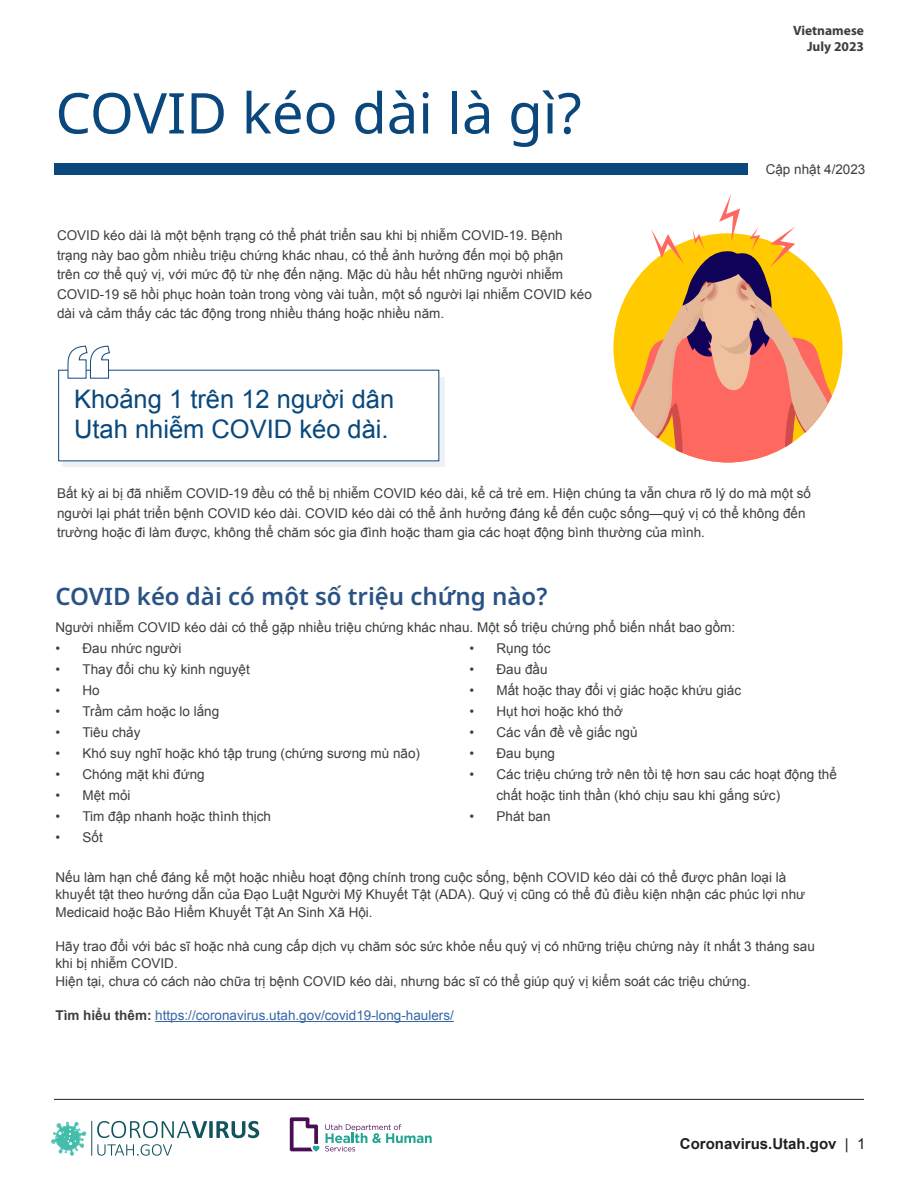
<style>
.page{position:relative;width:918px;height:1188px;background:#fff}
.page>*{position:absolute;margin:0;border:0;box-sizing:border-box;transform-origin:0 0}
.t1{font:56.25px "Noto Sans";color:#0a477c}
.t2{font:25.5px/30px "Arial";color:#09487c}
.t3{font:600 24px "Noto Sans";color:#2a5385}
.t4{font:700 15px "Arial";color:#231f20}
.t5{font:13.5px/19.5px "Arial";color:#3e3e3f}
.t6{font:13.5px "Arial";color:#3667a4}
.t7{font:700 13.5px/16.5px "Myriad Pro";color:#3e3e3f;text-align:right}
.s1{font-weight:700;color:#3e3e3f}
.s2{font-weight:400}
</style>
<div class="page">
<svg style="left:51px;top:1122px;width:36px;height:34px"></svg>
<svg style="left:97px;top:1144px;width:75px;height:12px"></svg>
<svg style="left:97px;top:1121px;width:162px;height:17px"></svg>
<hr style="left:91px;top:1121px;width:1px;height:35px;background:#11545e">
<hr style="left:54px;top:1099px;width:810px;height:1px;background:#231f20">
<div style="left:54px;top:163px;width:693px;height:12px;background:#0a477c"></div>
<hr style="left:155px;top:1021px;width:299px;height:1px;background:#3667a4">
<svg style="left:325px;top:1124px;width:107px;height:27px"></svg>
<svg style="left:290px;top:1117px;width:29px;height:35px"></svg>
<svg style="left:622px;top:194px;width:221px;height:268px"></svg>
<svg style="left:62px;top:377px;width:383px;height:89px;fill:#eef2f6"></svg>
<div style="left:59px;top:370px;width:380px;height:91px;background:#fff"></div>
<svg style="left:67px;top:345px;width:43px;height:34px"></svg>
<p class="t1" style="left:56px;top:81px;width:528px">COVID kéo dài là gì?</p>
<p class="t5" style="left:57px;top:226px;width:536px">COVID kéo dài là một bệnh trạng có thể phát triển sau khi bị nhiễm COVID-19. Bệnh trạng này bao gồm nhiều triệu chứng khác nhau, có thể ảnh hưởng đến mọi bộ phận<br>trên cơ thể quý vị, với mức độ từ nhẹ đến nặng. Mặc dù hầu hết những người nhiễm COVID-19 sẽ hồi phục hoàn toàn trong vòng vài tuần, một số người lại nhiễm COVID kéo dài và cảm thấy các tác động trong nhiều tháng hoặc nhiều năm.</p>
<p class="t2" style="left:74px;top:384px;width:322px">Khoảng 1 trên 12 người dân<br>Utah nhiễm COVID kéo dài.</p>
<p class="t7" style="left:793px;top:22px;width:72px">Vietnamese<br>July 2023</p>
<p class="t5" style="left:766px;top:159px;width:101px">Cập nhật 4/2023</p>
<p class="t5" style="left:57px;top:484px;width:756px">Bất kỳ ai bị đã nhiễm COVID-19 đều có thể bị nhiễm COVID kéo dài, kể cả trẻ em. Hiện chúng ta vẫn chưa rõ lý do mà một số người lại phát triển bệnh COVID kéo dài. COVID kéo dài có thể ảnh hưởng đáng kể đến cuộc sống—quý vị có thể không đến trường hoặc đi làm được, không thể chăm sóc gia đình hoặc tham gia các hoạt động bình thường của mình.</p>
<p class="t3" style="left:56px;top:582px;width:493px">COVID kéo dài có một số triệu chứng nào?</p>
<p class="t5" style="left:56px;top:617px;width:681px">Người nhiễm COVID kéo dài có thể gặp nhiều triệu chứng khác nhau. Một số triệu chứng phổ biến nhất bao gồm:</p>
<p class="t5" style="left:56px;top:639px;width:127px">• Đau nhức người</p>
<p class="t5" style="left:56px;top:660px;width:196px">• Thay đổi chu kỳ kinh nguyệt</p>
<p class="t5" style="left:56px;top:681px;width:46px">• Ho</p>
<p class="t5" style="left:56px;top:702px;width:165px">• Trầm cảm hoặc lo lắng</p>
<p class="t5" style="left:56px;top:723px;width:87px">• Tiêu chảy</p>
<p class="t5" style="left:56px;top:744px;width:366px">• Khó suy nghĩ hoặc khó tập trung (chứng sương mù não)</p>
<p class="t5" style="left:56px;top:765px;width:151px">• Chóng mặt khi đứng</p>
<p class="t5" style="left:56px;top:786px;width:77px">• Mệt mỏi</p>
<p class="t5" style="left:56px;top:807px;width:217px">• Tim đập nhanh hoặc thình thịch</p>
<p class="t5" style="left:56px;top:828px;width:49px">• Sốt</p>
<p class="t5" style="left:470px;top:639px;width:83px">• Rụng tóc</p>
<p class="t5" style="left:470px;top:660px;width:80px">• Đau đầu</p>
<p class="t5" style="left:470px;top:681px;width:273px">• Mất hoặc thay đổi vị giác hoặc khứu giác</p>
<p class="t5" style="left:470px;top:702px;width:155px">• Hụt hơi hoặc khó thở</p>
<p class="t5" style="left:470px;top:723px;width:170px">• Các vấn đề về giấc ngủ</p>
<p class="t5" style="left:470px;top:744px;width:87px">• Đau bụng</p>
<p class="t5" style="left:496px;top:764px;width:342px;line-height:21px;text-indent:-27px">• Các triệu chứng trở nên tồi tệ hơn sau các hoạt động thể chất hoặc tinh thần (khó chịu sau khi gắng sức)</p>
<p class="t5" style="left:470px;top:807px;width:83px">• Phát ban</p>
<p class="t5" style="left:56px;top:869px;width:751px;line-height:17.2px">Nếu làm hạn chế đáng kể một hoặc nhiều hoạt động chính trong cuộc sống, bệnh COVID kéo dài có thể được phân loại là khuyết tật theo hướng dẫn của Đạo Luật Người Mỹ Khuyết Tật (ADA). Quý vị cũng có thể đủ điều kiện nhận các phúc lợi như<br>Medicaid hoặc Bảo Hiểm Khuyết Tật An Sinh Xã Hội.</p>
<p class="t5" style="left:56px;top:938px;width:761px;line-height:17.2px">Hãy trao đổi với bác sĩ hoặc nhà cung cấp dịch vụ chăm sóc sức khỏe nếu quý vị có những triệu chứng này ít nhất 3 tháng sau khi bị nhiễm COVID.<br>Hiện tại, chưa có cách nào chữa trị bệnh COVID kéo dài, nhưng bác sĩ có thể giúp quý vị kiểm soát các triệu chứng.</p>
<p class="t6" style="left:56px;top:1006px;width:400px"><span class="s1">Tìm hiểu thêm:</span> https://coronavirus.utah.gov/covid19-long-haulers/</p>
<p class="t4" style="left:680px;top:1133px;width:187px">Coronavirus.Utah.gov <span class="s2">| 1</span></p>
</div>
